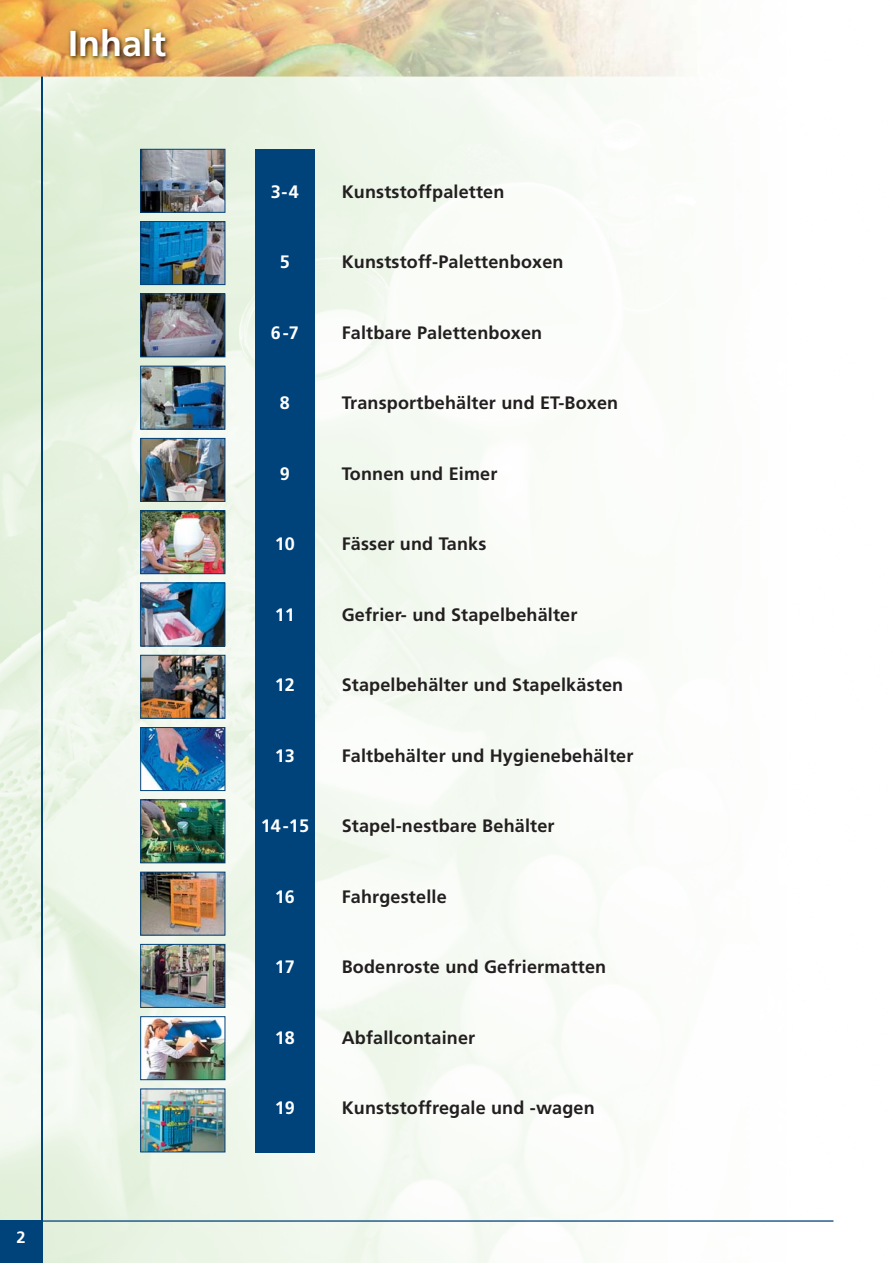
<style>
.page{position:relative;width:893px;height:1263px;background:#fff}
.page>*{position:absolute;margin:0;border:0;box-sizing:border-box;transform-origin:0 0}
.t1{font:700 36px "Frutiger";color:#fff}
.t2{font:700 18px "Frutiger";letter-spacing:.01em;color:#231f20}
.t3{font:700 18px "Frutiger";letter-spacing:.01em;color:#fff}
.t4{font:700 16.5px "Frutiger";color:#fff}
</style>
<div class="page">
<img style="left:0;top:77px;width:834px;height:1186px">
<div style="left:0;top:1220px;width:42px;height:43px;background:#00427a"></div>
<hr style="left:41px;top:77px;width:1px;height:1186px;background:#00427a">
<hr style="left:0;top:1220px;width:833px;height:2px;background:#00427a">
<img style="left:0;top:0;width:684px;height:77px">
<img style="left:67px;top:25px;width:104px;height:37px">
<img style="left:142px;top:151px;width:81px;height:60px">
<div style="left:140px;top:149px;width:85px;height:64px;border:1px solid #00427a"></div>
<img style="left:142px;top:223px;width:81px;height:60px">
<div style="left:140px;top:221px;width:85px;height:64px;border:1px solid #00427a"></div>
<img style="left:142px;top:295px;width:81px;height:60px">
<div style="left:140px;top:293px;width:85px;height:64px;border:1px solid #00427a"></div>
<img style="left:142px;top:368px;width:81px;height:60px">
<div style="left:140px;top:366px;width:85px;height:64px;border:1px solid #00427a"></div>
<img style="left:142px;top:440px;width:81px;height:60px">
<div style="left:140px;top:438px;width:85px;height:64px;border:1px solid #00427a"></div>
<img style="left:142px;top:512px;width:81px;height:60px">
<div style="left:140px;top:510px;width:85px;height:64px;border:1px solid #00427a"></div>
<img style="left:142px;top:585px;width:81px;height:59px">
<div style="left:140px;top:583px;width:85px;height:63px;border:1px solid #00427a"></div>
<img style="left:142px;top:657px;width:81px;height:60px">
<div style="left:140px;top:655px;width:85px;height:64px;border:1px solid #00427a"></div>
<img style="left:142px;top:729px;width:81px;height:60px">
<div style="left:140px;top:727px;width:85px;height:64px;border:1px solid #00427a"></div>
<img style="left:142px;top:801px;width:81px;height:60px">
<div style="left:140px;top:799px;width:85px;height:64px;border:1px solid #00427a"></div>
<img style="left:142px;top:874px;width:81px;height:60px">
<div style="left:140px;top:872px;width:85px;height:64px;border:1px solid #00427a"></div>
<img style="left:142px;top:946px;width:81px;height:60px">
<div style="left:140px;top:944px;width:85px;height:64px;border:1px solid #00427a"></div>
<img style="left:142px;top:1018px;width:81px;height:60px">
<div style="left:140px;top:1016px;width:85px;height:64px;border:1px solid #00427a"></div>
<img style="left:142px;top:1091px;width:81px;height:59px">
<div style="left:140px;top:1089px;width:85px;height:63px;border:1px solid #00427a"></div>
<div style="left:255px;top:149px;width:60px;height:1003px;background:#00427a"></div>
<h1 class="t1" style="left:68px;top:29px;width:100px">Inhalt</h1>
<p class="t4" style="left:17px;top:1231px;width:11px">2</p>
<p class="t3" style="left:271px;top:184px;width:30px">3-4</p>
<p class="t2" style="left:342px;top:184px;width:164px">Kunststoffpaletten</p>
<p class="t3" style="left:280px;top:255px;width:12px">5</p>
<p class="t2" style="left:342px;top:255px;width:223px">Kunststoff-Palettenboxen</p>
<p class="t3" style="left:271px;top:325px;width:29px">6-7</p>
<p class="t2" style="left:342px;top:325px;width:202px">Faltbare Palettenboxen</p>
<p class="t3" style="left:280px;top:396px;width:12px">8</p>
<p class="t2" style="left:342px;top:396px;width:278px">Transportbehälter und ET-Boxen</p>
<p class="t3" style="left:280px;top:466px;width:12px">9</p>
<p class="t2" style="left:342px;top:466px;width:157px">Tonnen und Eimer</p>
<p class="t3" style="left:275px;top:537px;width:22px">10</p>
<p class="t2" style="left:342px;top:537px;width:146px">Fässer und Tanks</p>
<p class="t3" style="left:275px;top:607px;width:22px">11</p>
<p class="t2" style="left:342px;top:607px;width:237px">Gefrier- und Stapelbehälter</p>
<p class="t3" style="left:275px;top:678px;width:22px">12</p>
<p class="t2" style="left:342px;top:678px;width:283px">Stapelbehälter und Stapelkästen</p>
<p class="t3" style="left:275px;top:748px;width:22px">13</p>
<p class="t2" style="left:342px;top:748px;width:293px">Faltbehälter und Hygienebehälter</p>
<p class="t3" style="left:261px;top:819px;width:50px">14-15</p>
<p class="t2" style="left:342px;top:819px;width:214px">Stapel-nestbare Behälter</p>
<p class="t3" style="left:275px;top:889px;width:22px">16</p>
<p class="t2" style="left:342px;top:889px;width:107px">Fahrgestelle</p>
<p class="t3" style="left:275px;top:960px;width:22px">17</p>
<p class="t2" style="left:342px;top:960px;width:266px">Bodenroste und Gefriermatten</p>
<p class="t3" style="left:275px;top:1030px;width:22px">18</p>
<p class="t2" style="left:342px;top:1030px;width:135px">Abfallcontainer</p>
<p class="t3" style="left:275px;top:1101px;width:22px">19</p>
<p class="t2" style="left:342px;top:1101px;width:255px">Kunststoffregale und -wagen</p>
</div>
